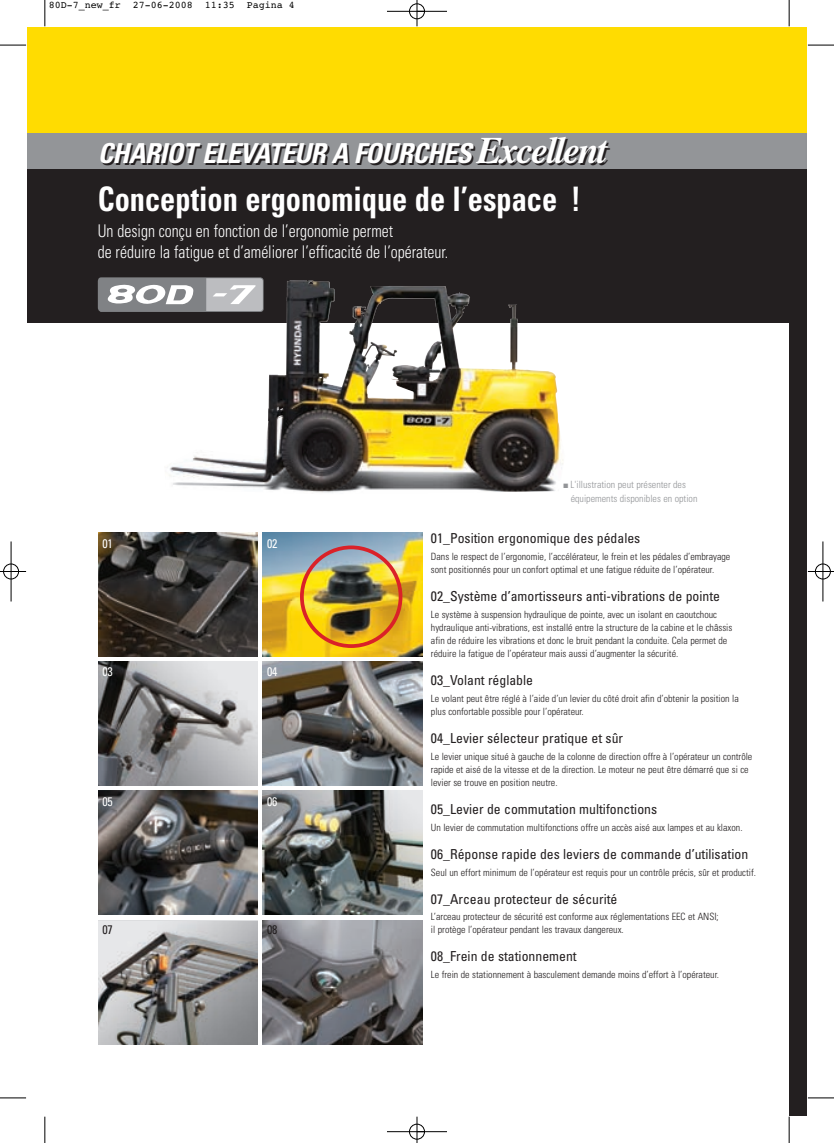
<style>
.page{position:relative;width:834px;height:1143px;background:#fff}
.page>*{position:absolute;margin:0;border:0;box-sizing:border-box;transform-origin:0 0}
.t1{font:700 condensed 33.75px "Univers LT Std";color:#fff;scale:.9 1}
.t2{font:italic 700 condensed 27.5px "Univers LT Std";letter-spacing:-.02em;color:#231f20}
.t3{font:300 condensed 17.5px/21px "Univers LT Std";color:#fff;scale:.9 1}
.t4{font:condensed 13.75px "Univers LT Std";color:#231f20}
.t5{font:condensed 12.5px "Univers LT Std";color:#fff;scale:.95 1}
.t6{font:condensed 12.5px "Univers LT Std";color:#231f20;scale:.95 1}
.t7{font:300 condensed 10px/13.1px "Univers LT Std";color:#231f20}
.t8{font:300 condensed 10px/13.1px "Univers LT Std";color:#939598}
.t9{font:10px "Courier";color:#000}
.s1{font-family:"Times LT Std";font-stretch:normal;font-size:37.5px}
</style>
<div class="page">
<div style="left:27px;top:169px;width:780px;height:946px;background:#231f20"></div>
<div style="left:27px;top:323px;width:762px;height:792px;background:#fff"></div>
<div style="left:27px;top:27px;width:780px;height:107px;background:#ffdc01"></div>
<div style="left:27px;top:134px;width:780px;height:35px;background:#939598"></div>
<img style="left:169px;top:280px;width:394px;height:213px">
<img style="left:98px;top:532px;width:159px;height:124px">
<img style="left:263px;top:532px;width:159px;height:124px">
<img style="left:98px;top:661px;width:159px;height:124px">
<img style="left:263px;top:661px;width:159px;height:124px">
<img style="left:98px;top:791px;width:159px;height:124px">
<img style="left:263px;top:791px;width:159px;height:124px">
<img style="left:98px;top:921px;width:159px;height:123px">
<img style="left:263px;top:920px;width:159px;height:124px">
<div style="left:300px;top:545px;width:102px;height:103px;border:4px solid #da2128;border-radius:50%"></div>
<svg style="left:98px;top:277px;width:166px;height:35px;background:#a9aaad"></svg>
<svg style="left:45px;top:0;width:1px;height:26px"></svg>
<svg style="left:0;top:45px;width:26px;height:1px"></svg>
<svg style="left:789px;top:0;width:1px;height:26px"></svg>
<svg style="left:808px;top:45px;width:26px;height:1px"></svg>
<svg style="left:45px;top:1116px;width:1px;height:26px"></svg>
<svg style="left:0;top:1097px;width:26px;height:1px"></svg>
<svg style="left:789px;top:1116px;width:1px;height:26px"></svg>
<svg style="left:808px;top:1097px;width:26px;height:1px"></svg>
<div style="left:409px;top:1123px;width:16px;height:16px;border:1px solid #fff;border-radius:50%"></div>
<div style="left:3px;top:563px;width:16px;height:16px;border:1px solid #fff;border-radius:50%"></div>
<div style="left:815px;top:563px;width:15px;height:16px;border:1px solid #fff;border-radius:50%"></div>
<hr style="left:387px;top:11px;width:60px;height:1px;background:#000">
<hr style="left:387px;top:1131px;width:60px;height:1px;background:#000">
<hr style="left:11px;top:541px;width:1px;height:60px;background:#000">
<hr style="left:822px;top:541px;width:1px;height:60px;background:#000">
<svg style="left:417px;top:0;width:1px;height:26px"></svg>
<svg style="left:417px;top:1116px;width:1px;height:26px"></svg>
<svg style="left:0;top:571px;width:26px;height:1px"></svg>
<svg style="left:808px;top:571px;width:26px;height:1px"></svg>
<div style="left:409px;top:4px;width:16px;height:15px;border:1px solid #000;border-radius:50%"></div>
<div style="left:409px;top:1124px;width:16px;height:15px;border:1px solid #000;border-radius:50%"></div>
<div style="left:3px;top:564px;width:16px;height:15px;border:1px solid #000;border-radius:50%"></div>
<div style="left:815px;top:564px;width:15px;height:15px;border:1px solid #000;border-radius:50%"></div>
<p class="t9" style="left:49px;top:1px;width:248px">80D-7_new_fr 27-06-2008 11:35 Pagina 4</p>
<h2 class="t2" style="left:100px;top:143px;width:512px">CHARIOT ELEVATEUR A FOURCHES <span class="s1">Excellent</span></h2>
<h1 class="t1" style="left:98px;top:185px;width:538px">Conception ergonomique de l’espace !</h1>
<h3 class="t3" style="left:98px;top:221px;width:391px">Un design conçu en fonction de l’ergonomie permet<br>de réduire la fatigue et d’améliorer l’efficacité de l’opérateur.</h3>
<p class="t5" style="left:102px;top:538px;width:12px">10</p>
<p class="t5" style="left:267px;top:538px;width:12px">20</p>
<p class="t5" style="left:102px;top:666px;width:12px">30</p>
<p class="t5" style="left:267px;top:666px;width:12px">40</p>
<p class="t5" style="left:102px;top:796px;width:12px">50</p>
<p class="t5" style="left:267px;top:796px;width:12px">60</p>
<p class="t6" style="left:102px;top:924px;width:12px">70</p>
<p class="t6" style="left:267px;top:924px;width:12px">80</p>
<p class="t8" style="left:571px;top:479px;width:128px;text-indent:-7px">■ L'illustration peut présenter des équipements disponibles en option</p>
<h3 class="t4" style="left:431px;top:533px;width:211px">01_Position ergonomique des pédales</h3>
<p class="t7" style="left:431px;top:550px;width:301px">Dans le respect de l’ergonomie, l’accélérateur, le frein et les pédales d’embrayage sont positionnés pour un confort optimal et une fatigue réduite de l’opérateur.</p>
<h3 class="t4" style="left:431px;top:590px;width:291px">02_Système d’amortisseurs anti-vibrations de pointe</h3>
<p class="t7" style="left:431px;top:608px;width:303px">Le système à suspension hydraulique de pointe, avec un isolant en caoutchouc hydraulique anti-vibrations, est installé entre la structure de la cabine et le châssis afin de réduire les vibrations et donc le bruit pendant la conduite. Cela permet de réduire la fatigue de l’opérateur mais aussi d’augmenter la sécurité.</p>
<h3 class="t4" style="left:431px;top:674px;width:104px">03_Volant réglable</h3>
<p class="t7" style="left:431px;top:692px;width:309px">Le volant peut être réglé à l’aide d’un levier du côté droit afin d’obtenir la position la plus confortable possible pour l’opérateur.</p>
<h3 class="t4" style="left:431px;top:732px;width:194px">04_Levier sélecteur pratique et sûr</h3>
<p class="t7" style="left:431px;top:750px;width:323px">Le levier unique situé à gauche de la colonne de direction offre à l’opérateur un contrôle rapide et aisé de la vitesse et de la direction. Le moteur ne peut être démarré que si ce levier se trouve en position neutre.</p>
<h3 class="t4" style="left:431px;top:803px;width:228px">05_Levier de commutation multifonctions</h3>
<p class="t7" style="left:431px;top:821px;width:313px">Un levier de commutation multifonctions offre un accès aisé aux lampes et au klaxon.</p>
<h3 class="t4" style="left:431px;top:848px;width:319px">06_Réponse rapide des leviers de commande d’utilisation</h3>
<p class="t7" style="left:431px;top:866px;width:327px">Seul un effort minimum de l’opérateur est requis pour un contrôle précis, sûr et productif.</p>
<h3 class="t4" style="left:431px;top:893px;width:188px">07_Arceau protecteur de sécurité</h3>
<p class="t7" style="left:431px;top:910px;width:289px">L’arceau protecteur de sécurité est conforme aux réglementations EEC et ANSI; il protège l’opérateur pendant les travaux dangereux.</p>
<h3 class="t4" style="left:431px;top:950px;width:147px">08_Frein de stationnement</h3>
<p class="t7" style="left:431px;top:968px;width:289px">Le frein de stationnement à basculement demande moins d’effort à l’opérateur.</p>
</div>
